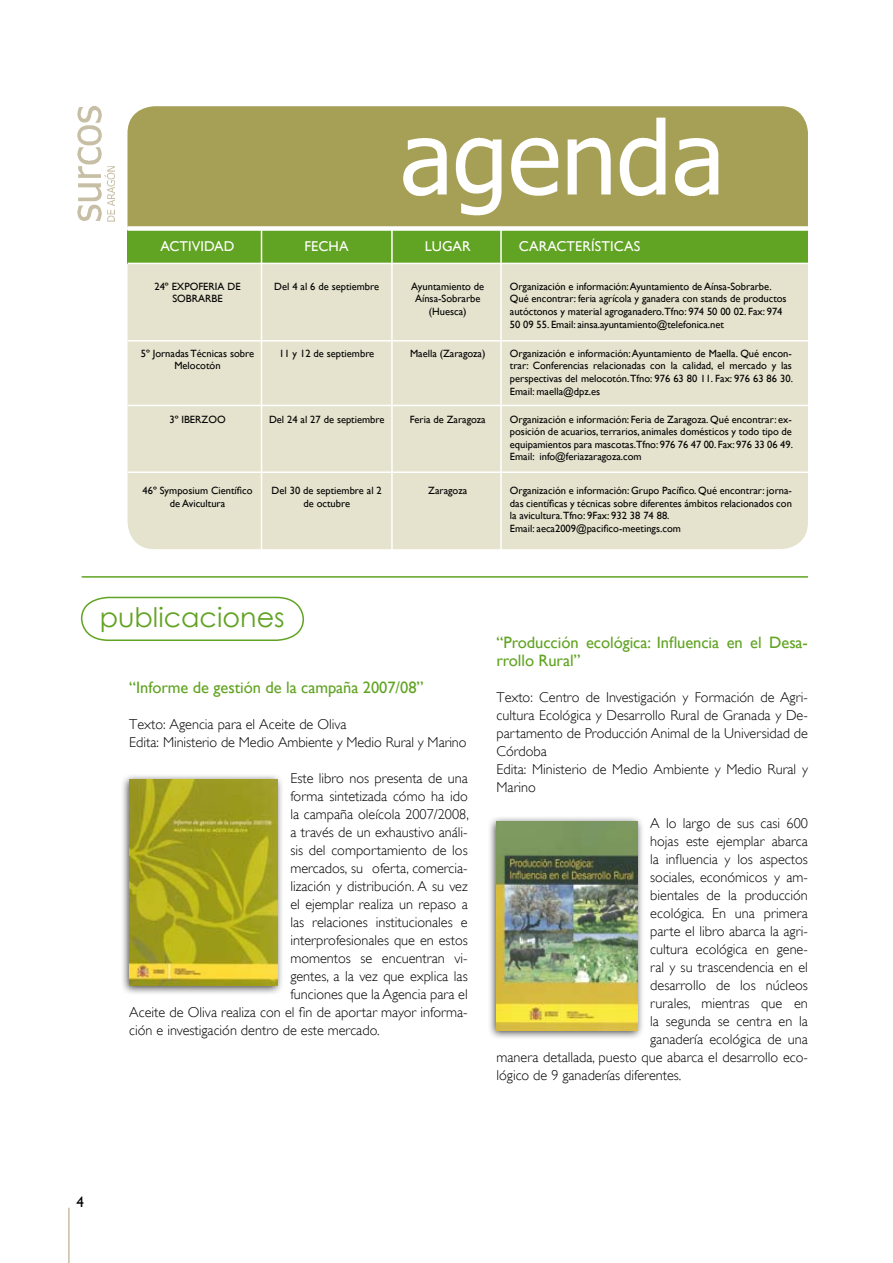
<style>
.page{position:relative;width:893px;height:1263px;background:#fff}
.page>*{position:absolute;margin:0;border:0;box-sizing:border-box;transform-origin:0 0}
.t1{font:27px "Century Gothic";color:#61a322}
.t2{font:16.5px/18px "Gill Sans";letter-spacing:-.005em;color:#61a322}
.t3{font:15px "Gill Sans";color:#000}
.t4{font:300 14.25px/18px "Gill Sans";color:#000}
.t5{font:14.25px "Gill Sans";letter-spacing:.005em;color:#fff}
.t6{font:10.5px/12.6px "Gill Sans";color:#000;text-align:center}
</style>
<div class="page">
<hr style="left:68px;top:1208px;width:2px;height:55px;background:#c7bea6">
<div style="left:128px;top:106px;width:680px;height:443px;background:#e5e2cd;border-radius:27px"></div>
<img style="left:77px;top:107px;width:37px;height:114px">
<div style="left:128px;top:106px;width:680px;height:145px;background:#a69f56;border-radius:27px"></div>
<img style="left:403px;top:117px;width:316px;height:99px">
<div style="left:128px;top:230px;width:680px;height:33px;background:#61a322"></div>
<div style="left:128px;top:226px;width:680px;height:5px;background:#fff"></div>
<hr style="left:128px;top:263px;width:680px;height:1px;background:#fff">
<hr style="left:128px;top:340px;width:680px;height:2px;background:#fff">
<hr style="left:128px;top:405px;width:680px;height:1px;background:#fff">
<hr style="left:128px;top:471px;width:680px;height:2px;background:#fff">
<hr style="left:82px;top:576px;width:726px;height:2px;background:#61a322">
<svg style="left:80px;top:596px;width:225px;height:45px"></svg>
<div style="left:120px;top:773px;width:171px;height:229px;background:#000;opacity:.75"></div>
<img style="left:130px;top:780px;width:148px;height:206px">
<div style="left:487px;top:815px;width:164px;height:231px;background:#000;opacity:.75"></div>
<img style="left:496px;top:822px;width:141px;height:209px">
<hr style="left:261px;top:229px;width:1px;height:336px;background:#fff">
<hr style="left:391px;top:227px;width:2px;height:333px;background:#fff">
<hr style="left:500px;top:227px;width:2px;height:341px;background:#fff">
<p class="t5" style="left:160px;top:237px;width:76px">ACTIVIDAD</p>
<p class="t5" style="left:304px;top:237px;width:46px">FECHA</p>
<p class="t5" style="left:425px;top:237px;width:48px">LUGAR</p>
<p class="t5" style="left:519px;top:237px;width:123px">CARACTERÍSTICAS</p>
<p class="t6" style="left:154px;top:280px;width:88px">24º EXPOFERIA DE<br>SOBRARBE</p>
<p class="t6" style="left:274px;top:280px;width:106px">Del 4 al 6 de septiembre</p>
<p class="t6" style="left:411px;top:280px;width:75px">Ayuntamiento de<br>Aínsa-Sobrarbe (Huesca)</p>
<p class="t6" style="left:510px;top:280px;width:278px;text-align:left">Organización e información: Ayuntamiento de Aínsa-Sobrarbe.<br>Qué encontrar: feria agrícola y ganadera con stands de productos autóctonos y material agroganadero.Tfno: 974 50 00 02. Fax: 974<br>50 09 55. Email: ainsa.ayuntamiento@telefonica.net</p>
<p class="t6" style="left:141px;top:347px;width:115px">5º Jornadas Técnicas sobre<br>Melocotón</p>
<p class="t6" style="left:279px;top:347px;width:97px">11 y 12 de septiembre</p>
<p class="t6" style="left:410px;top:347px;width:77px">Maella (Zaragoza)</p>
<p class="t6" style="left:510px;top:347px;width:285px;text-align:justify">Organización e información: Ayuntamiento de Maella. Qué encon&shy;trar: Conferencias relacionadas con la calidad, el mercado y las perspectivas del melocotón. Tfno: 976 63 80 11. Fax: 976 63 86 30.<br>Email: maella@dpz.es</p>
<p class="t6" style="left:169px;top:413px;width:58px">3º IBERZOO</p>
<p class="t6" style="left:269px;top:413px;width:117px">Del 24 al 27 de septiembre</p>
<p class="t6" style="left:410px;top:413px;width:77px">Feria de Zaragoza</p>
<p class="t6" style="left:510px;top:413px;width:285px;text-align:justify">Organización e información: Feria de Zaragoza. Qué encontrar: ex&shy;posición de acuarios, terrarios, animales domésticos y todo tipo de equipamientos para mascotas.Tfno: 976 76 47 00. Fax: 976 33 06 49.<br>Email: info@feriazaragoza.com</p>
<p class="t6" style="left:143px;top:484px;width:111px">46º Symposium Científico de Avicultura</p>
<p class="t6" style="left:272px;top:484px;width:112px">Del 30 de septiembre al 2 de octubre</p>
<p class="t6" style="left:428px;top:484px;width:40px">Zaragoza</p>
<p class="t6" style="left:510px;top:484px;width:283px;text-align:left">Organización e información: Grupo Pacífico. Qué encontrar: jorna&shy;das científicas y técnicas sobre diferentes ámbitos relacionados con la avicultura.Tfno: 9Fax: 932 38 74 88.<br>Email: aeca2009@pacifico-meetings.com</p>
<h1 class="t1" style="left:100px;top:601px;width:187px">publicaciones</h1>
<p class="t2" style="left:129px;top:678px;width:296px">“Informe de gestión de la campaña 2007/08”</p>
<p class="t4" style="left:129px;top:715px;width:339px">Texto: Agencia para el Aceite de Oliva<br>Edita: Ministerio de Medio Ambiente y Medio Rural y Marino</p>
<p class="t4" style="left:290px;top:769px;width:179px">Este libro nos presenta de una</p>
<p class="t4" style="left:290px;top:787px;width:179px">forma sintetizada cómo ha ido</p>
<p class="t4" style="left:290px;top:805px;width:180px">la campaña oleícola 2007/2008,</p>
<p class="t4" style="left:290px;top:823px;width:179px">a través de un exhaustivo análi-</p>
<p class="t4" style="left:290px;top:841px;width:179px">sis del comportamiento de los</p>
<p class="t4" style="left:290px;top:859px;width:179px">mercados, su oferta, comercia-</p>
<p class="t4" style="left:290px;top:877px;width:179px">lización y distribución. A su vez</p>
<p class="t4" style="left:290px;top:895px;width:179px">el ejemplar realiza un repaso a</p>
<p class="t4" style="left:290px;top:913px;width:179px">las relaciones institucionales e</p>
<p class="t4" style="left:290px;top:931px;width:179px">interprofesionales que en estos</p>
<p class="t4" style="left:290px;top:949px;width:179px">momentos se encuentran vi-</p>
<p class="t4" style="left:290px;top:967px;width:179px">gentes, a la vez que explica las</p>
<p class="t4" style="left:290px;top:985px;width:179px">funciones que la Agencia para el</p>
<p class="t4" style="left:129px;top:1003px;width:340px">Aceite de Oliva realiza con el fin de aportar mayor informa-</p>
<p class="t4" style="left:129px;top:1021px;width:252px">ción e investigación dentro de este mercado.</p>
<p class="t2" style="left:496px;top:634px;width:313px">“Producción ecológica: Influencia en el Desa&shy;rrollo Rural”</p>
<p class="t4" style="left:496px;top:689px;width:313px">Texto: Centro de Investigación y Formación de Agri&shy;cultura Ecológica y Desarrollo Rural de Granada y De&shy;partamento de Producción Animal de la Universidad de Córdoba<br>Edita: Ministerio de Medio Ambiente y Medio Rural y Marino</p>
<p class="t4" style="left:650px;top:815px;width:159px">A lo largo de sus casi 600</p>
<p class="t4" style="left:650px;top:833px;width:159px">hojas este ejemplar abarca</p>
<p class="t4" style="left:650px;top:851px;width:159px">la influencia y los aspectos</p>
<p class="t4" style="left:650px;top:869px;width:159px">sociales, económicos y am-</p>
<p class="t4" style="left:650px;top:887px;width:159px">bientales de la producción</p>
<p class="t4" style="left:650px;top:905px;width:159px">ecológica. En una primera</p>
<p class="t4" style="left:650px;top:923px;width:159px">parte el libro abarca la agri-</p>
<p class="t4" style="left:650px;top:941px;width:159px">cultura ecológica en gene-</p>
<p class="t4" style="left:650px;top:959px;width:159px">ral y su trascendencia en el</p>
<p class="t4" style="left:650px;top:977px;width:159px">desarrollo de los núcleos</p>
<p class="t4" style="left:650px;top:995px;width:159px">rurales, mientras que en</p>
<p class="t4" style="left:650px;top:1013px;width:159px">la segunda se centra en la</p>
<p class="t4" style="left:650px;top:1031px;width:159px">ganadería ecológica de una</p>
<p class="t4" style="left:496px;top:1049px;width:313px">manera detallada, puesto que abarca el desarrollo eco-</p>
<p class="t4" style="left:496px;top:1067px;width:186px">lógico de 9 ganaderías diferentes.</p>
<p class="t3" style="left:77px;top:1193px;width:9px">4</p>
</div>
